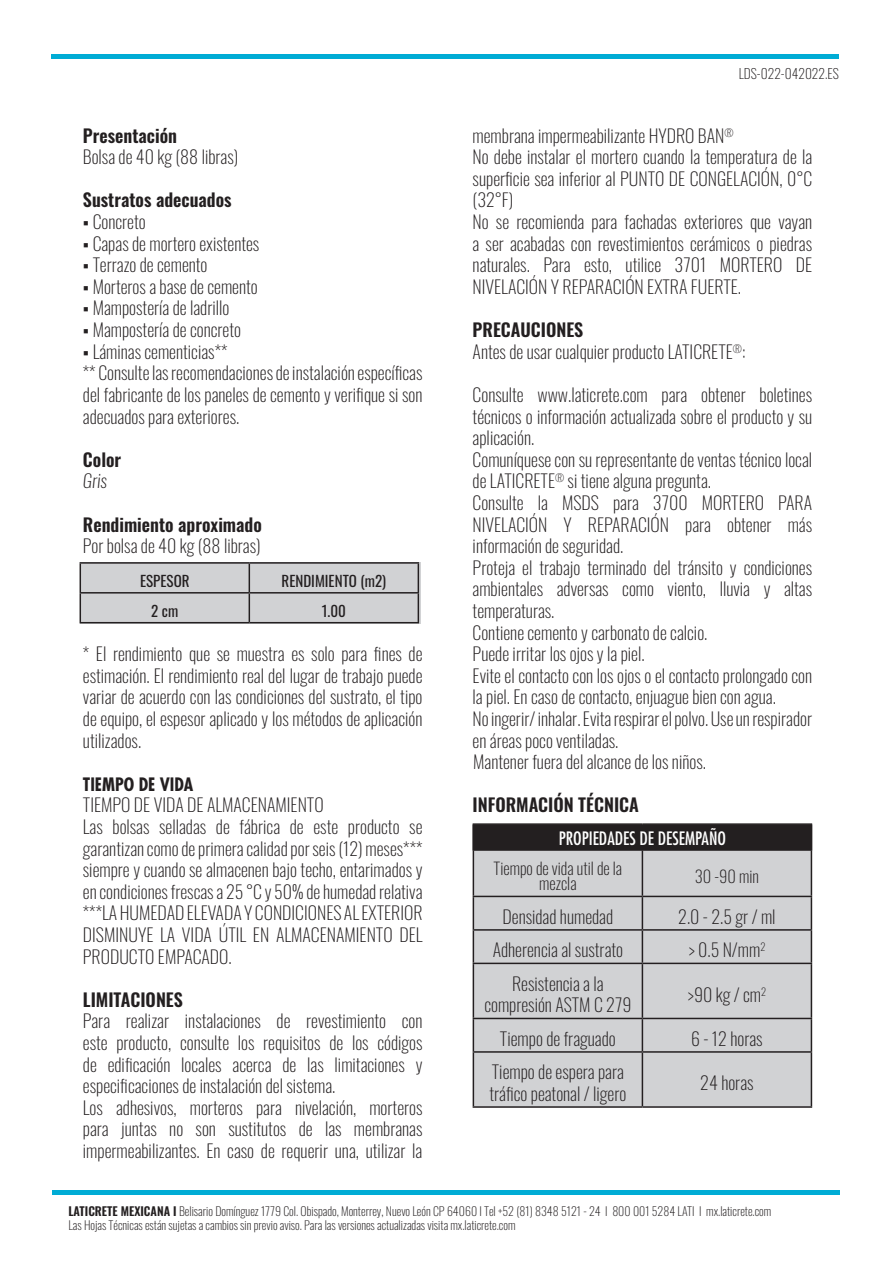
<style>
.page{position:relative;width:893px;height:1263px;background:#fff}
.page>*{position:absolute;margin:0;border:0;box-sizing:border-box;transform-origin:0 0}
.t1{font:200 18px/21.6px "Oswald";color:#231f20}
.t2{font:600 18px "Oswald";color:#231f20}
.t3{font:condensed 18px "Futura Std";color:#fff}
.t4{font:700 condensed 18px "Futura Std";color:#231f20}
.t5{font:italic 200 18px "Oswald";color:#231f20}
.t6{font:200 16.5px/15px "Oswald";color:#231f20;text-align:center}
.t7{font:15px "Oswald";color:#231f20}
.t8{font:200 13.5px "Oswald";color:#231f20}
.t9{font:200 12px/13.5px "Oswald";color:#231f20}
.s1{font-family:"Calibri";font-weight:400}
.s2{font-weight:600}
</style>
<div class="page">
<hr style="left:51px;top:54px;width:788px;height:4px;background:#00acd5">
<hr style="left:52px;top:1191px;width:787px;height:4px;background:#00acd5">
<div style="left:80px;top:562px;width:340px;height:62px;background:#d1d2d4"></div>
<hr style="left:80px;top:562px;width:169px;height:2px;background:#231f20">
<hr style="left:249px;top:562px;width:170px;height:2px;background:#231f20">
<hr style="left:80px;top:592px;width:169px;height:1px;background:#231f20">
<svg style="left:80px;top:564px;width:1px;height:58px"></svg>
<hr style="left:249px;top:592px;width:170px;height:1px;background:#231f20">
<svg style="left:249px;top:564px;width:1px;height:58px"></svg>
<svg style="left:418px;top:564px;width:1px;height:58px"></svg>
<hr style="left:80px;top:622px;width:169px;height:1px;background:#231f20">
<hr style="left:249px;top:622px;width:170px;height:1px;background:#231f20">
<div style="left:474px;top:850px;width:337px;height:256px;background:#d1d2d4"></div>
<hr style="left:473px;top:823px;width:169px;height:2px;background:#231f20">
<hr style="left:642px;top:823px;width:170px;height:2px;background:#231f20">
<hr style="left:473px;top:850px;width:1px;height:46px;background:#231f20">
<hr style="left:642px;top:850px;width:1px;height:46px;background:#231f20">
<hr style="left:811px;top:850px;width:1px;height:46px;background:#231f20">
<hr style="left:473px;top:896px;width:169px;height:1px;background:#231f20">
<hr style="left:473px;top:897px;width:1px;height:32px;background:#231f20">
<hr style="left:642px;top:896px;width:170px;height:1px;background:#231f20">
<hr style="left:642px;top:897px;width:1px;height:32px;background:#231f20">
<hr style="left:811px;top:897px;width:1px;height:32px;background:#231f20">
<hr style="left:473px;top:929px;width:169px;height:2px;background:#231f20">
<hr style="left:473px;top:931px;width:1px;height:32px;background:#231f20">
<hr style="left:642px;top:929px;width:170px;height:2px;background:#231f20">
<hr style="left:642px;top:931px;width:1px;height:32px;background:#231f20">
<hr style="left:811px;top:931px;width:1px;height:32px;background:#231f20">
<hr style="left:473px;top:963px;width:169px;height:1px;background:#231f20">
<hr style="left:473px;top:964px;width:1px;height:54px;background:#231f20">
<hr style="left:642px;top:963px;width:170px;height:1px;background:#231f20">
<hr style="left:642px;top:964px;width:1px;height:54px;background:#231f20">
<hr style="left:811px;top:964px;width:1px;height:54px;background:#231f20">
<hr style="left:473px;top:1018px;width:169px;height:1px;background:#231f20">
<hr style="left:473px;top:1019px;width:1px;height:32px;background:#231f20">
<hr style="left:642px;top:1018px;width:170px;height:1px;background:#231f20">
<hr style="left:642px;top:1019px;width:1px;height:32px;background:#231f20">
<hr style="left:811px;top:1019px;width:1px;height:32px;background:#231f20">
<hr style="left:473px;top:1051px;width:169px;height:2px;background:#231f20">
<hr style="left:473px;top:1053px;width:1px;height:53px;background:#231f20">
<hr style="left:642px;top:1051px;width:170px;height:2px;background:#231f20">
<hr style="left:642px;top:1053px;width:1px;height:53px;background:#231f20">
<hr style="left:811px;top:1053px;width:1px;height:53px;background:#231f20">
<hr style="left:473px;top:1106px;width:169px;height:2px;background:#231f20">
<hr style="left:642px;top:1106px;width:170px;height:2px;background:#231f20">
<div style="left:473px;top:825px;width:338px;height:25px;background:#231f20"></div>
<p class="t2" style="left:83px;top:126px;width:96px">Presentación</p>
<p class="t1" style="left:83px;top:144px;width:157px">Bolsa de 40 kg (88 libras)</p>
<p class="t2" style="left:83px;top:191px;width:150px">Sustratos adecuados</p>
<p class="t1" style="left:83px;top:209px;width:64px"><span class="s1">▪</span> Concreto</p>
<p class="t1" style="left:83px;top:230px;width:178px"><span class="s1">▪</span> Capas de mortero existentes</p>
<p class="t1" style="left:83px;top:252px;width:126px"><span class="s1">▪</span> Terrazo de cemento</p>
<p class="t1" style="left:83px;top:274px;width:176px"><span class="s1">▪</span> Morteros a base de cemento</p>
<p class="t1" style="left:83px;top:295px;width:148px"><span class="s1">▪</span> Mampostería de ladrillo</p>
<p class="t1" style="left:83px;top:317px;width:160px"><span class="s1">▪</span> Mampostería de concreto</p>
<p class="t1" style="left:83px;top:338px;width:341px"><span class="s1">▪</span> Láminas cementicias**<br>** Consulte las recomendaciones de instalación específicas del fabricante de los paneles de cemento y verifique si son adecuados para exteriores.</p>
<p class="t2" style="left:83px;top:450px;width:40px">Color</p>
<p class="t5" style="left:83px;top:469px;width:26px">Gris</p>
<p class="t2" style="left:83px;top:515px;width:181px">Rendimiento aproximado</p>
<p class="t1" style="left:83px;top:533px;width:179px">Por bolsa de 40 kg (88 libras)</p>
<p class="t7" style="left:140px;top:567px;width:51px">ESPESOR</p>
<p class="t7" style="left:282px;top:567px;width:106px">RENDIMIENTO (m2)</p>
<p class="t7" style="left:151px;top:597px;width:28px">2 cm</p>
<p class="t7" style="left:322px;top:597px;width:26px">1.00</p>
<p class="t1" style="left:83px;top:641px;width:341px;text-align:justify">* El rendimiento que se muestra es solo para fines de estimación. El rendimiento real del lugar de trabajo puede variar de acuerdo con las condiciones del sustrato, el tipo de equipo, el espesor aplicado y los métodos de aplicación utilizados.</p>
<p class="t4" style="left:83px;top:773px;width:112px">TIEMPO DE VIDA</p>
<p class="t1" style="left:83px;top:792px;width:341px">TIEMPO DE VIDA DE ALMACENAMIENTO<br>Las bolsas selladas de fábrica de este producto se garantizan como de primera calidad por seis (12) meses*** siempre y cuando se almacenen bajo techo, entarimados y en condiciones frescas a 25 °C y 50% de humedad relativa ***LA HUMEDAD ELEVADA Y CONDICIONES AL EXTERIOR DISMINUYE LA VIDA ÚTIL EN ALMACENAMIENTO DEL PRODUCTO EMPACADO.</p>
<p class="t2" style="left:83px;top:990px;width:102px">LIMITACIONES</p>
<p class="t1" style="left:83px;top:1008px;width:341px">Para realizar instalaciones de revestimiento con este producto, consulte los requisitos de los códigos de edificación locales acerca de las limitaciones y especificaciones de instalación del sistema.<br>Los adhesivos, morteros para nivelación, morteros para juntas no son sustitutos de las membranas impermeabilizantes. En caso de requerir una, utilizar la</p>
<p class="t8" style="left:739px;top:62px;width:102px">LDS-022-042022.ES</p>
<p class="t1" style="left:473px;top:122px;width:341px">membrana impermeabilizante HYDRO BAN<sup>®<br></sup>No debe instalar el mortero cuando la temperatura de la superficie sea inferior al PUNTO DE CONGELACIÓN, 0°C (32°F)<br>No se recomienda para fachadas exteriores que vayan a ser acabadas con revestimientos cerámicos o piedras naturales. Para esto, utilice 3701 MORTERO DE NIVELACIÓN Y REPARACIÓN EXTRA FUERTE.</p>
<p class="t1" style="left:473px;top:317px;width:274px"><span class="s2">PRECAUCIONES<br></span>Antes de usar cualquier producto LATICRETE<sup>®</sup>:</p>
<p class="t1" style="left:473px;top:382px;width:341px">Consulte www.laticrete.com para obtener boletines técnicos o información actualizada sobre el producto y su aplicación.<br>Comuníquese con su representante de ventas técnico local de LATICRETE<sup>®</sup> si tiene alguna pregunta.<br>Consulte la MSDS para 3700 MORTERO PARA NIVELACIÓN Y REPARACIÓN para obtener más información de seguridad.<br>Proteja el trabajo terminado del tránsito y condiciones ambientales adversas como viento, lluvia y altas temperaturas.<br>Contiene cemento y carbonato de calcio.<br>Puede irritar los ojos y la piel.<br>Evite el contacto con los ojos o el contacto prolongado con la piel. En caso de contacto, enjuague bien con agua.<br>No ingerir/ inhalar. Evita respirar el polvo. Use un respirador en áreas poco ventiladas.<br>Mantener fuera del alcance de los niños.</p>
<p class="t2" style="left:473px;top:796px;width:168px">INFORMACIÓN TÉCNICA</p>
<p class="t3" style="left:559px;top:828px;width:169px">PROPIEDADES DE DESEMPAÑO</p>
<p class="t6" style="left:494px;top:859px;width:130px">Tiempo de vida util de la mezcla</p>
<p class="t6" style="left:695px;top:867px;width:66px">30 -90 min</p>
<p class="t1" style="left:503px;top:904px;width:112px">Densidad humedad</p>
<p class="t1" style="left:678px;top:904px;width:99px">2.0 - 2.5 gr / ml</p>
<p class="t1" style="left:493px;top:937px;width:132px">Adherencia al sustrato</p>
<p class="t1" style="left:688px;top:937px;width:79px">&gt; 0.5 N/mm<sup>2</sup></p>
<p class="t1" style="left:484px;top:970px;width:149px;text-align:center">Resistencia a la compresión ASTM C 279</p>
<p class="t1" style="left:688px;top:981px;width:80px">&gt;90 kg / cm<sup>2</sup></p>
<p class="t1" style="left:500px;top:1026px;width:117px">Tiempo de fraguado</p>
<p class="t1" style="left:691px;top:1026px;width:73px">6 - 12 horas</p>
<p class="t1" style="left:489px;top:1059px;width:138px">Tiempo de espera para tráfico peatonal / ligero</p>
<p class="t1" style="left:700px;top:1070px;width:55px">24 horas</p>
<p class="t9" style="left:68px;top:1203px;width:704px"><span class="s2">LATICRETE MEXICANA I</span> Belisario Domínguez 1779 Col. Obispado, Monterrey, Nuevo León CP 64060 I Tel +52 (81) 8348 5121 - 24 I 800 001 5284 LATI I mx.laticrete.com<br>Las Hojas Técnicas están sujetas a cambios sin previo aviso. Para las versiones actualizadas visita mx.laticrete.com</p>
</div>
